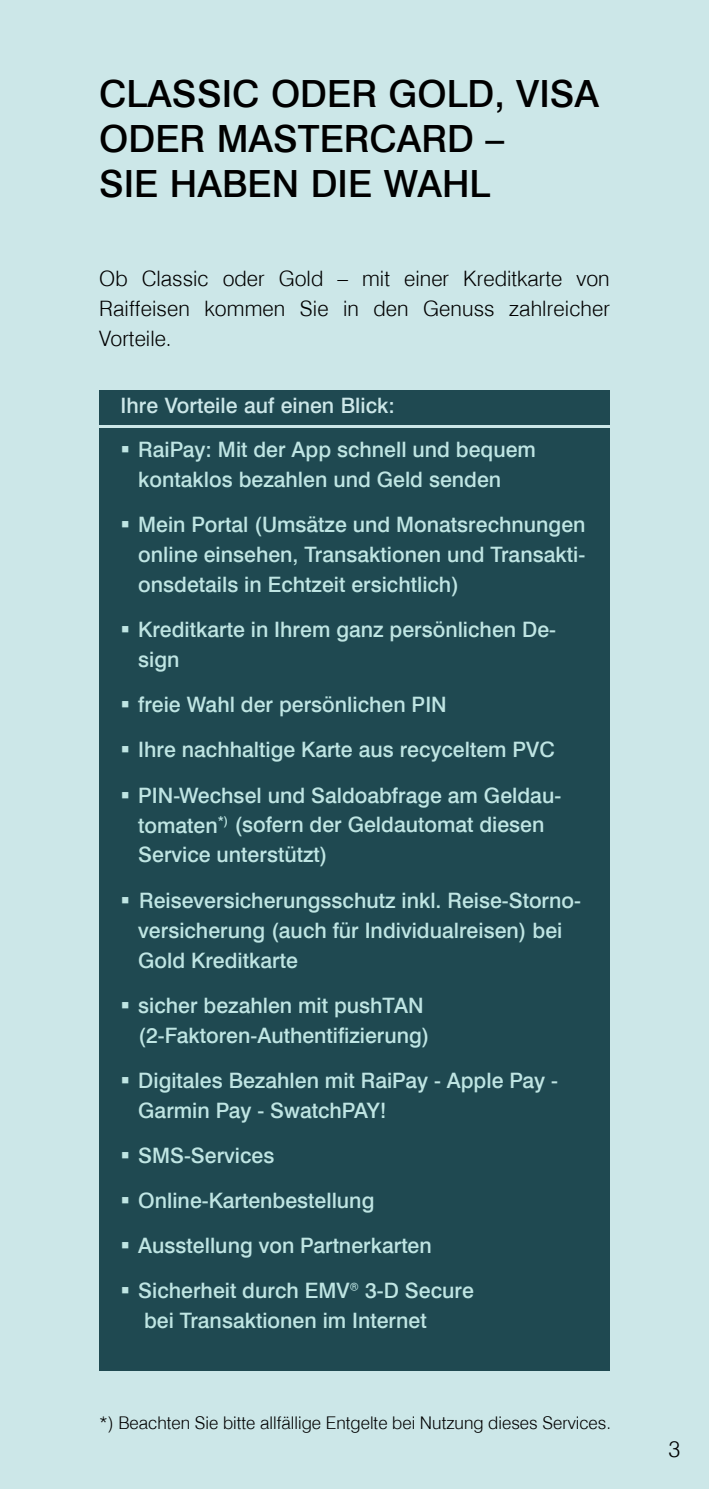
<style>
.page{position:relative;width:709px;height:1489px;background:#fff}
.page>*{position:absolute;margin:0;border:0;box-sizing:border-box;transform-origin:0 0}
.t1{font:500 37.5px/45px "Swiss 721 TL";color:#000}
.t2{font:300 22.5px "Swiss 721 TL";color:#000}
.t3{font:500 21.25px/30px "Swiss 721 TL";color:#bfe5e3}
.t4{font:300 21.25px/30px "Swiss 721 TL";letter-spacing:.005em;color:#000;text-align:justify}
.t5{font:500 21.25px "Swiss 721 TL";color:#cce7e8}
.t6{font:300 17.5px "Swiss 721 TL";color:#000}
</style>
<div class="page">
<div style="left:0;top:0;width:709px;height:1488px;background:#cce7e8"></div>
<div style="left:99px;top:427px;width:510px;height:943px;background:#1f4951"></div>
<div style="left:99px;top:390px;width:510px;height:34px;background:#1f4951"></div>
<h1 class="t1" style="left:99px;top:70px;width:501px">CLASSIC ODER GOLD, VISA<br>ODER MASTERCARD –<br>SIE HABEN DIE WAHL</h1>
<p class="t4" style="left:99px;top:263px;width:512px">Ob Classic oder Gold – mit einer Kreditkarte von Raiffeisen kommen Sie in den Genuss zahlreicher Vorteile.</p>
<p class="t5" style="left:120px;top:391px;width:276px">Ihre Vorteile auf einen Blick:</p>
<p class="t3" style="left:138px;top:434px;width:399px">RaiPay: Mit der App schnell und bequem kontaklos bezahlen und Geld senden</p>
<p class="t3" style="left:138px;top:509px;width:449px;text-align:justify">Mein Portal (Umsätze und Monatsrechnungen online einsehen, Transaktionen und Transakti&shy;onsdetails in Echtzeit ersichtlich)</p>
<p class="t3" style="left:138px;top:614px;width:419px">Kreditkarte in Ihrem ganz persönlichen De&shy;sign</p>
<p class="t3" style="left:138px;top:681px;width:424px;line-height:45px">freie Wahl der persönlichen PIN<br>Ihre nachhaltige Karte aus recyceltem PVC<br>PIN-Wechsel und Saldoabfrage am Geldau-</p>
<p class="t3" style="left:138px;top:809px;width:408px">tomaten<sup>*)</sup> (sofern der Geldautomat diesen<br>Service unterstützt)</p>
<p class="t3" style="left:138px;top:884px;width:444px">Reiseversicherungsschutz inkl. Reise-Storno&shy;versicherung (auch für Individualreisen) bei<br>Gold Kreditkarte</p>
<p class="t3" style="left:138px;top:989px;width:293px">sicher bezahlen mit pushTAN (2-Faktoren-Authentifizierung)</p>
<p class="t3" style="left:138px;top:1064px;width:421px">Digitales Bezahlen mit RaiPay - Apple Pay -<br>Garmin Pay - SwatchPAY!</p>
<p class="t3" style="left:138px;top:1131px;width:337px;line-height:45px">SMS-Services<br>Online-Kartenbestellung<br>Ausstellung von Partnerkarten<br>Sicherheit durch EMV® 3-D Secure</p>
<p class="t3" style="left:144px;top:1304px;width:284px">bei Transaktionen im Internet</p>
<p class="t6" style="left:99px;top:1410px;width:513px">*) Beachten Sie bitte allfällige Entgelte bei Nutzung dieses Services.</p>
<p class="t2" style="left:668px;top:1434px;width:13px">3</p>
</div>
